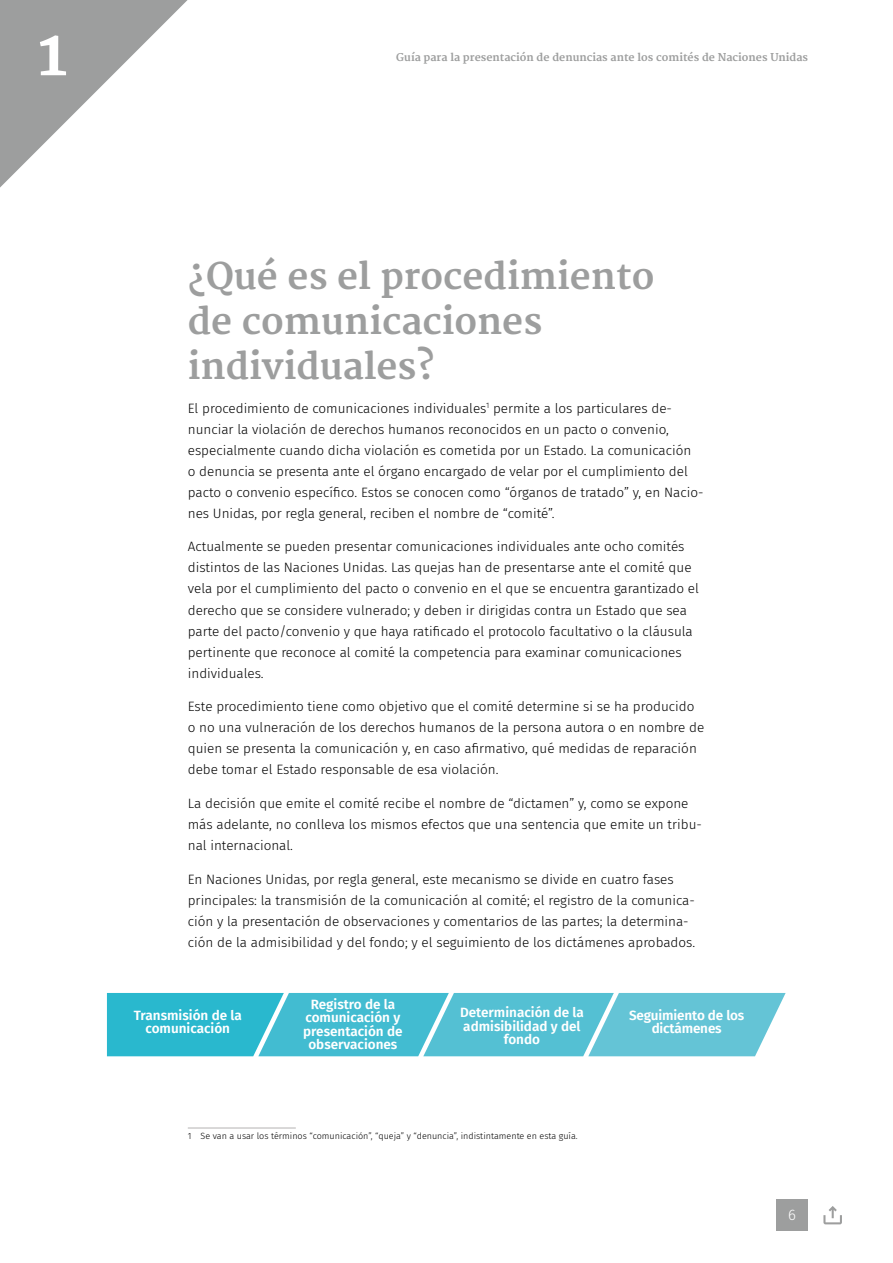
<style>
.page{position:relative;width:893px;height:1263px;background:#fff}
.page>*{position:absolute;margin:0;border:0;box-sizing:border-box;transform-origin:0 0}
.t1{font:700 64.5px "Merriweather";color:#fff}
.t2{font:700 36px/45px "Merriweather";color:#9d9e9e}
.t3{font:300 15px "Fira Sans";color:#fff}
.t4{font:300 13.5px/21px "Fira Sans";color:#000}
.t5{font:600 13.5px/13.5px "Fira Sans";color:#fff;text-align:center}
.t6{font:700 10.5px "Merriweather";color:#9d9e9e}
.t7{font:300 9px "Fira Sans";color:#000}
</style>
<div class="page">
<svg style="left:0;top:0;width:188px;height:188px"></svg>
<div style="left:776px;top:1199px;width:32px;height:32px;background:#9d9e9e"></div>
<svg style="left:823px;top:1206px;width:19px;height:18px"></svg>
<hr style="left:188px;top:1127px;width:108px;height:2px;background:#cdcccc">
<svg style="left:107px;top:993px;width:679px;height:63px;background:#51c0d4"></svg>
<h1 class="t1" style="left:37px;top:15px;width:32px">1</h1>
<p class="t6" style="left:396px;top:51px;width:413px">Guía para la presentación de denuncias ante los comités de Naciones Unidas</p>
<h2 class="t2" style="left:188px;top:255px;width:468px">¿Qué es el procedimiento de comunicaciones individuales?</h2>
<p class="t4" style="left:188px;top:397px;width:517px">El procedimiento de comunicaciones individuales<sup>1</sup> permite a los particulares de&shy;nunciar la violación de derechos humanos reconocidos en un pacto o convenio, especialmente cuando dicha violación es cometida por un Estado. La comunicación<br>o denuncia se presenta ante el órgano encargado de velar por el cumplimiento del pacto o convenio específico. Estos se conocen como “órganos de tratado” y, en Nacio&shy;nes Unidas, por regla general, reciben el nombre de “comité”.</p>
<p class="t4" style="left:188px;top:536px;width:513px">Actualmente se pueden presentar comunicaciones individuales ante ocho comités distintos de las Naciones Unidas. Las quejas han de presentarse ante el comité que vela por el cumplimiento del pacto o convenio en el que se encuentra garantizado el derecho que se considere vulnerado; y deben ir dirigidas contra un Estado que sea parte del pacto/convenio y que haya ratificado el protocolo facultativo o la cláusula pertinente que reconoce al comité la competencia para examinar comunicaciones individuales.</p>
<p class="t4" style="left:188px;top:696px;width:518px">Este procedimiento tiene como objetivo que el comité determine si se ha producido o no una vulneración de los derechos humanos de la persona autora o en nombre de quien se presenta la comunicación y, en caso afirmativo, qué medidas de reparación debe tomar el Estado responsable de esa violación.</p>
<p class="t4" style="left:188px;top:793px;width:516px">La decisión que emite el comité recibe el nombre de “dictamen” y, como se expone más adelante, no conlleva los mismos efectos que una sentencia que emite un tribu&shy;nal internacional.</p>
<p class="t4" style="left:188px;top:868px;width:509px">En Naciones Unidas, por regla general, este mecanismo se divide en cuatro fases principales: la transmisión de la comunicación al comité; el registro de la comunica&shy;ción y la presentación de observaciones y comentarios de las partes; la determina&shy;ción de la admisibilidad y del fondo; y el seguimiento de los dictámenes aprobados.</p>
<p class="t5" style="left:134px;top:1007px;width:110px">Transmisión de la comunicación</p>
<p class="t5" style="left:303px;top:996px;width:101px">Registro de la comunicación y presentación de observaciones</p>
<p class="t5" style="left:460px;top:1005px;width:125px">Determinación de la admisibilidad y del fondo</p>
<p class="t5" style="left:629px;top:1007px;width:117px">Seguimiento de los dictámenes</p>
<p class="t7" style="left:188px;top:1129px;width:391px">1 Se van a usar los términos “comunicación”, “queja” y “denuncia”, indistintamente en esta guía.</p>
<p class="t3" style="left:788px;top:1204px;width:9px">6</p>
</div>
